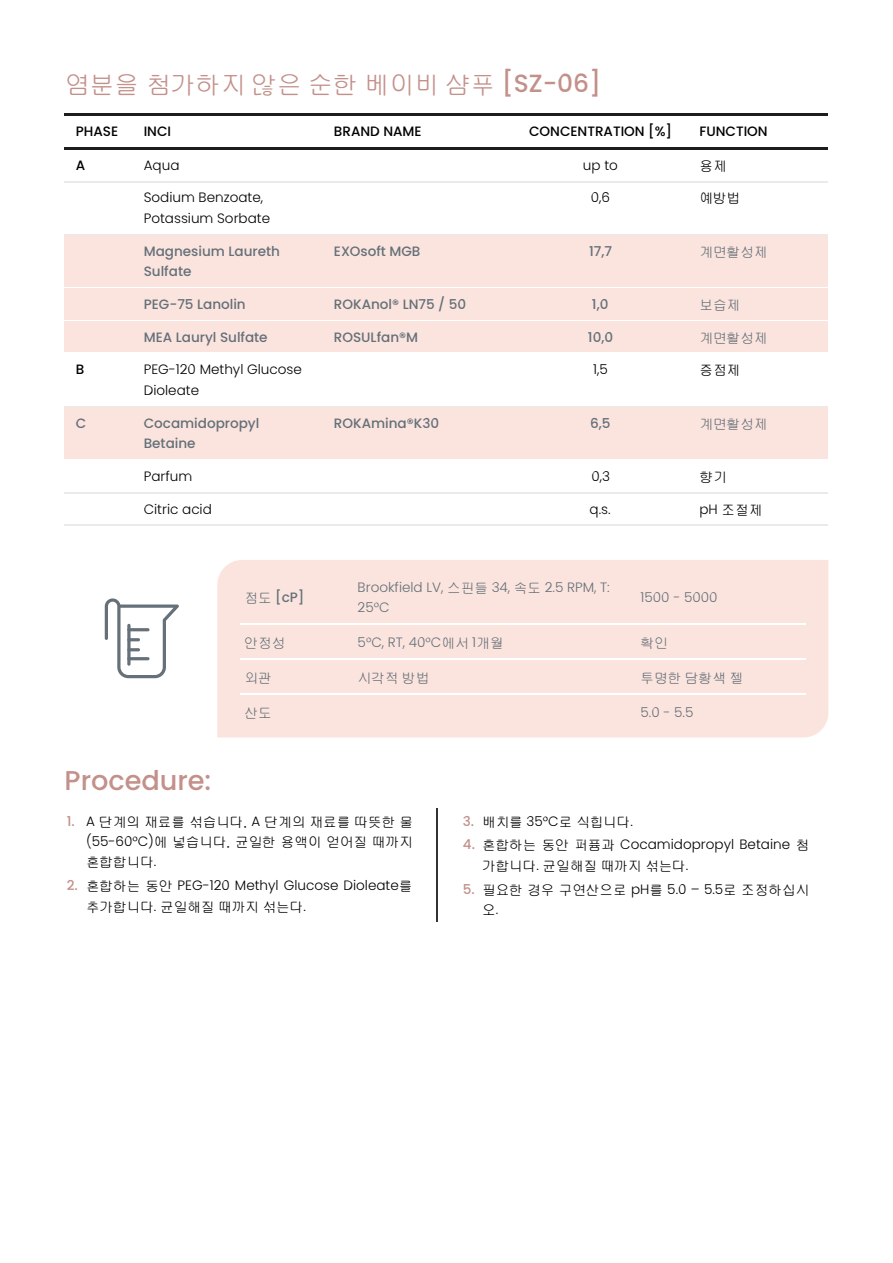
<style>
.page{position:relative;width:893px;height:1263px;background:#fff}
.page>*{position:absolute;margin:0;border:0;box-sizing:border-box;transform-origin:0 0}
.t1{font:500 27.15px "Poppins";letter-spacing:.005em;color:#c3908a}
.t2{font:24.9px "Baekmuk Gulim";letter-spacing:.01em;color:#c3908a}
.t3{font:13.5px/20.4px "Light Poppins";letter-spacing:.005em;color:#000}
.t4{font:13.5px/20.4px "Baekmuk Gulim";letter-spacing:.01em;color:#000;text-align:justify}
.t5{font:500 13.5px/20.4px "Poppins";letter-spacing:.005em;color:#657079}
.t6{font:13.5px/20.4px "Light Poppins";letter-spacing:.005em;color:#657079}
.t7{font:500 13.5px "Poppins";letter-spacing:.005em;color:#000}
.t8{font:13.5px "Baekmuk Gulim";letter-spacing:.01em;color:#657079}
.s1{font-family:"Medium Poppins"}
.s2{font-family:"Light Poppins"}
.s3{font-family:"Baekmuk Gulim";font-weight:400}
.s4{font-family:"Baekmuk Gulim"}
.s5{font-family:"Poppins";font-weight:500;color:#c3908a}
</style>
<div class="page">
<hr style="left:64px;top:113px;width:764px;height:2px;background:#1d1d1b">
<hr style="left:64px;top:147px;width:764px;height:2px;background:#1d1d1b">
<hr style="left:64px;top:181px;width:764px;height:1px;background:#e7ebeb">
<hr style="left:64px;top:234px;width:764px;height:1px;background:#e7ebeb">
<div style="left:64px;top:235px;width:764px;height:53px;background:#fbe4de"></div>
<hr style="left:64px;top:287px;width:764px;height:1px;background:#fff">
<div style="left:64px;top:288px;width:764px;height:33px;background:#fbe4de"></div>
<hr style="left:64px;top:320px;width:764px;height:1px;background:#fff">
<div style="left:64px;top:321px;width:764px;height:33px;background:#fbe4de"></div>
<hr style="left:64px;top:353px;width:764px;height:1px;background:#fff">
<hr style="left:64px;top:406px;width:764px;height:1px;background:#e7ebeb">
<div style="left:64px;top:407px;width:764px;height:53px;background:#fbe4de"></div>
<hr style="left:64px;top:459px;width:764px;height:1px;background:#fff">
<hr style="left:64px;top:492px;width:764px;height:1px;background:#e7ebeb">
<hr style="left:64px;top:525px;width:764px;height:1px;background:#e7ebeb">
<div style="left:217px;top:560px;width:611px;height:178px;background:#fbe4de"></div>
<hr style="left:240px;top:623px;width:113px;height:1px;background:#fff">
<hr style="left:353px;top:623px;width:283px;height:1px;background:#fff">
<hr style="left:636px;top:623px;width:169px;height:1px;background:#fff">
<hr style="left:240px;top:658px;width:113px;height:1px;background:#fff">
<hr style="left:353px;top:658px;width:283px;height:1px;background:#fff">
<hr style="left:636px;top:658px;width:169px;height:1px;background:#fff">
<hr style="left:240px;top:693px;width:113px;height:2px;background:#fff">
<hr style="left:353px;top:693px;width:283px;height:2px;background:#fff">
<hr style="left:636px;top:693px;width:169px;height:2px;background:#fff">
<hr style="left:437px;top:809px;width:1px;height:113px;background:#333">
<svg style="left:105px;top:598px;width:74px;height:80px"></svg>
<hr style="left:127px;top:628px;width:22px;height:3px;background:#657079;border-radius:2px">
<h2 class="t2" style="left:64px;top:72px;width:538px">염분을 첨가하지 않은 순한 베이비 샴푸 <span class="s1">[SZ-06]</span></h2>
<p class="t7" style="left:76px;top:122px;width:44px">PHASE</p>
<p class="t7" style="left:144px;top:122px;width:29px">INCI</p>
<p class="t7" style="left:334px;top:122px;width:89px">BRAND NAME</p>
<p class="t7" style="left:529px;top:122px;width:144px">CONCENTRATION [%]</p>
<p class="t7" style="left:699px;top:122px;width:70px">FUNCTION</p>
<p class="t7" style="left:76px;top:156px;width:11px">A</p>
<p class="t3" style="left:144px;top:155px;width:37px">Aqua</p>
<p class="t3" style="left:583px;top:155px;width:36px">up to</p>
<p class="t4" style="left:699px;top:155px;width:29px">용제</p>
<p class="t3" style="left:144px;top:188px;width:128px">Sodium Benzoate,<br>Potassium Sorbate</p>
<p class="t3" style="left:590px;top:188px;width:21px">0,6</p>
<p class="t4" style="left:699px;top:188px;width:42px">예방법</p>
<p class="t5" style="left:144px;top:241px;width:138px">Magnesium Laureth<br>Sulfate</p>
<p class="t5" style="left:334px;top:241px;width:88px">EXOsoft MGB</p>
<p class="t5" style="left:589px;top:241px;width:24px">17,7</p>
<p class="t8" style="left:699px;top:245px;width:69px">계면활성제</p>
<p class="t5" style="left:144px;top:294px;width:103px">PEG-75 Lanolin</p>
<p class="t5" style="left:334px;top:294px;width:134px">ROKAnol® LN75 / 50</p>
<p class="t5" style="left:592px;top:294px;width:18px">1,0</p>
<p class="t8" style="left:699px;top:298px;width:42px">보습제</p>
<p class="t5" style="left:144px;top:327px;width:125px">MEA Lauryl Sulfate</p>
<p class="t5" style="left:334px;top:327px;width:86px">ROSULfan®M</p>
<p class="t5" style="left:588px;top:327px;width:27px">10,0</p>
<p class="t8" style="left:699px;top:331px;width:69px">계면활성제</p>
<p class="t7" style="left:76px;top:360px;width:10px">B</p>
<p class="t3" style="left:144px;top:359px;width:159px">PEG-120 Methyl Glucose<br>Dioleate</p>
<p class="t3" style="left:593px;top:359px;width:16px">1,5</p>
<p class="t4" style="left:699px;top:360px;width:42px">증점제</p>
<p class="t5" style="left:76px;top:413px;width:12px">C</p>
<p class="t5" style="left:144px;top:413px;width:117px">Cocamidopropyl<br>Betaine</p>
<p class="t5" style="left:334px;top:413px;width:107px">ROKAmina®K30</p>
<p class="t5" style="left:590px;top:413px;width:22px">6,5</p>
<p class="t8" style="left:699px;top:417px;width:69px">계면활성제</p>
<p class="t3" style="left:144px;top:466px;width:50px">Parfum</p>
<p class="t3" style="left:591px;top:466px;width:20px">0,3</p>
<p class="t4" style="left:699px;top:466px;width:29px">향기</p>
<p class="t3" style="left:144px;top:499px;width:70px">Citric acid</p>
<p class="t3" style="left:589px;top:499px;width:22px">q.s.</p>
<p class="t4" style="left:699px;top:499px;width:64px"><span class="s2">pH</span> 조절제</p>
<p class="t5" style="left:244px;top:587px;width:61px"><span class="s3">점도</span> [cP]</p>
<p class="t6" style="left:357px;top:577px;width:253px">Brookfield LV, <span class="s4">스핀들</span> 34, <span class="s4">속도</span> 2.5 RPM, T:<br>25°C</p>
<p class="t6" style="left:640px;top:587px;width:78px">1500 - 5000</p>
<p class="t8" style="left:244px;top:636px;width:42px">안정성</p>
<p class="t6" style="left:357px;top:632px;width:147px">5°C, RT, 40°C<span class="s4">에서</span> 1<span class="s4">개월</span></p>
<p class="t8" style="left:640px;top:636px;width:29px">확인</p>
<p class="t8" style="left:244px;top:671px;width:29px">외관</p>
<p class="t8" style="left:357px;top:671px;width:73px">시각적 방법</p>
<p class="t8" style="left:640px;top:671px;width:104px">투명한 담황색 젤</p>
<p class="t8" style="left:244px;top:706px;width:29px">산도</p>
<p class="t6" style="left:640px;top:702px;width:54px">5.0 - 5.5</p>
<h1 class="t1" style="left:64px;top:761px;width:148px">Procedure:</h1>
<p class="t4" style="left:86px;top:811px;width:328px;text-indent:-19px"><span class="s5">1.</span> <span class="s2">A</span> 단계의 재료를 섞습니다. <span class="s2">A</span> 단계의 재료를 따뜻한 물 <span class="s2">(55-60°C)</span>에 넣습니다. 균일한 용액이 얻어질 때까지 혼합합니다<span class="s2">.</span></p>
<p class="t3" style="left:67px;top:875px;width:347px"><span class="s5">2.</span> <span class="s4">혼합하는 동안</span> PEG-120 Methyl Glucose Dioleate<span class="s4">를</span></p>
<p class="t4" style="left:86px;top:896px;width:221px">추가합니다<span class="s2">.</span> 균일해질 때까지 섞는다<span class="s2">.</span></p>
<p class="t4" style="left:463px;top:811px;width:171px"><span class="s5">3.</span> 배치를 <span class="s2">35°C</span>로 식힙니다<span class="s2">.</span></p>
<p class="t3" style="left:463px;top:835px;width:347px"><span class="s5">4.</span> <span class="s4">혼합하는 동안 퍼퓸과</span> Cocamidopropyl Betaine <span class="s4">첨</span></p>
<p class="t4" style="left:482px;top:856px;width:208px">가합니다<span class="s2">.</span> 균일해질 때까지 섞는다<span class="s2">.</span></p>
<p class="t4" style="left:482px;top:879px;width:328px;text-indent:-19px"><span class="s5">5.</span> 필요한 경우 구연산으로 <span class="s2">pH</span>를 <span class="s2">5.0 – 5.5</span>로 조정하십시 오<span class="s2">.</span></p>
</div>
